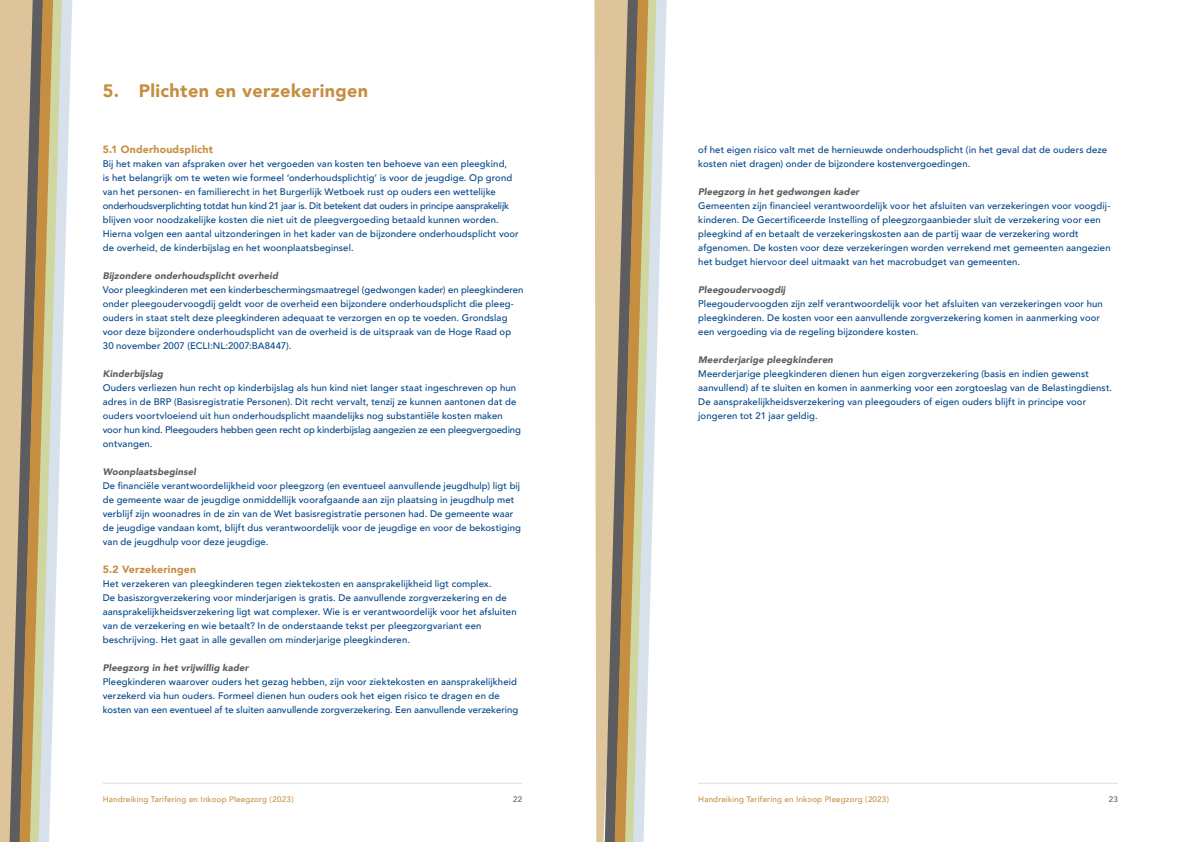
<style>
.page{position:relative;width:1191px;height:842px;background:#fff}
.page>*{position:absolute;margin:0;border:0;box-sizing:border-box;transform-origin:0 0}
.t1{font:900 18px "Avenir";letter-spacing:.02em;color:#c68e41}
.t2{font:900 10.5px "Avenir";letter-spacing:.02em;color:#c68e41}
.t3{font:500 9.5px/14px "Avenir";letter-spacing:.01em;color:#048}
.t4{font:italic 900 9.5px "Avenir";letter-spacing:.015em;color:#5d5c5e}
.t5{font:500 8px "Avenir";letter-spacing:.02em;color:#c68e41}
.t6{font:500 8px "Avenir";color:#5d5c5e}
</style>
<div class="page">
<hr style="left:698px;top:783px;width:419px;height:1px;background:#d6e1ec">
<hr style="left:103px;top:783px;width:419px;height:1px;background:#d6e1ec">
<svg style="left:594px;top:0;width:73px;height:842px"></svg>
<svg style="left:0;top:0;width:73px;height:842px"></svg>
<h1 class="t1" style="left:103px;top:75px;width:267px">5. Plichten en verzekeringen</h1>
<p class="t2" style="left:103px;top:140px;width:112px">5.1 Onderhoudsplicht</p>
<p class="t3" style="left:103px;top:156px;width:417px">Bij het maken van afspraken over het vergoeden van kosten ten behoeve van een pleegkind,<br>is het belangrijk om te weten wie formeel ‘onderhoudsplichtig’ is voor de jeugdige. Op grond van het personen- en familierecht in het Burgerlijk Wetboek rust op ouders een wettelijke onderhoudsverplichting totdat hun kind 21 jaar is. Dit betekent dat ouders in principe aansprakelijk blijven voor noodzakelijke kosten die niet uit de pleegvergoeding betaald kunnen worden.<br>Hierna volgen een aantal uitzonderingen in het kader van de bijzondere onderhoudsplicht voor de overheid, de kinderbijslag en het woonplaatsbeginsel.</p>
<p class="t4" style="left:103px;top:268px;width:177px">Bijzondere onderhoudsplicht overheid</p>
<p class="t3" style="left:103px;top:282px;width:422px">Voor pleegkinderen met een kinderbeschermingsmaatregel (gedwongen kader) en pleegkinderen onder pleegoudervoogdij geldt voor de overheid een bijzondere onderhoudsplicht die pleeg&shy;ouders in staat stelt deze pleegkinderen adequaat te verzorgen en op te voeden. Grondslag voor deze bijzondere onderhoudsplicht van de overheid is de uitspraak van de Hoge Raad op 30 november 2007 (ECLI:NL:2007:BA8447).</p>
<p class="t4" style="left:103px;top:366px;width:62px">Kinderbijslag</p>
<p class="t3" style="left:103px;top:380px;width:419px">Ouders verliezen hun recht op kinderbijslag als hun kind niet langer staat ingeschreven op hun adres in de BRP (Basisregistratie Personen). Dit recht vervalt, tenzij ze kunnen aantonen dat de ouders voortvloeiend uit hun onderhoudsplicht maandelijks nog substantiële kosten maken voor hun kind. Pleegouders hebben geen recht op kinderbijslag aangezien ze een pleegvergoeding ontvangen.</p>
<p class="t4" style="left:103px;top:464px;width:95px">Woonplaatsbeginsel</p>
<p class="t3" style="left:103px;top:478px;width:420px">De financiële verantwoordelijkheid voor pleegzorg (en eventueel aanvullende jeugdhulp) ligt bij de gemeente waar de jeugdige onmiddellijk voorafgaande aan zijn plaatsing in jeugdhulp met verblijf zijn woonadres in de zin van de Wet basisregistratie personen had. De gemeente waar de jeugdige vandaan komt, blijft dus verantwoordelijk voor de jeugdige en voor de bekostiging van de jeugdhulp voor deze jeugdige.</p>
<p class="t2" style="left:103px;top:560px;width:95px">5.2 Verzekeringen</p>
<p class="t3" style="left:103px;top:576px;width:415px">Het verzekeren van pleegkinderen tegen ziektekosten en aansprakelijkheid ligt complex.<br>De basiszorgverzekering voor minderjarigen is gratis. De aanvullende zorgverzekering en de aansprakelijkheidsverzekering ligt wat complexer. Wie is er verantwoordelijk voor het afsluiten van de verzekering en wie betaalt? In de onderstaande tekst per pleegzorgvariant een beschrijving. Het gaat in alle gevallen om minderjarige pleegkinderen.</p>
<p class="t4" style="left:103px;top:660px;width:147px">Pleegzorg in het vrijwillig kader</p>
<p class="t3" style="left:103px;top:674px;width:417px">Pleegkinderen waarover ouders het gezag hebben, zijn voor ziektekosten en aansprakelijkheid verzekerd via hun ouders. Formeel dienen hun ouders ook het eigen risico te dragen en de kosten van een eventueel af te sluiten aanvullende zorgverzekering. Een aanvullende verzekering</p>
<p class="t3" style="left:698px;top:142px;width:410px">of het eigen risico valt met de hernieuwde onderhoudsplicht (in het geval dat de ouders deze kosten niet dragen) onder de bijzondere kostenvergoedingen.</p>
<p class="t4" style="left:698px;top:184px;width:163px">Pleegzorg in het gedwongen kader</p>
<p class="t3" style="left:698px;top:198px;width:414px">Gemeenten zijn financieel verantwoordelijk voor het afsluiten van verzekeringen voor voogdij&shy;kinderen. De Gecertificeerde Instelling of pleegzorgaanbieder sluit de verzekering voor een pleegkind af en betaalt de verzekeringskosten aan de partij waar de verzekering wordt afgenomen. De kosten voor deze verzekeringen worden verrekend met gemeenten aangezien het budget hiervoor deel uitmaakt van het macrobudget van gemeenten.</p>
<p class="t4" style="left:698px;top:282px;width:89px">Pleegoudervoogdij</p>
<p class="t3" style="left:698px;top:296px;width:406px">Pleegoudervoogden zijn zelf verantwoordelijk voor het afsluiten van verzekeringen voor hun pleegkinderen. De kosten voor een aanvullende zorgverzekering komen in aanmerking voor een vergoeding via de regeling bijzondere kosten.</p>
<p class="t4" style="left:698px;top:352px;width:136px">Meerderjarige pleegkinderen</p>
<p class="t3" style="left:698px;top:366px;width:415px">Meerderjarige pleegkinderen dienen hun eigen zorgverzekering (basis en indien gewenst aanvullend) af te sluiten en komen in aanmerking voor een zorgtoeslag van de Belastingdienst.<br>De aansprakelijkheidsverzekering van pleegouders of eigen ouders blijft in principe voor jongeren tot 21 jaar geldig.</p>
<p class="t5" style="left:103px;top:792px;width:192px">Handreiking Tarifering en Inkoop Pleegzorg (2023)</p>
<p class="t6" style="left:513px;top:792px;width:11px">22</p>
<p class="t5" style="left:698px;top:792px;width:192px">Handreiking Tarifering en Inkoop Pleegzorg (2023)</p>
<p class="t6" style="left:1108px;top:792px;width:11px">23</p>
</div>
